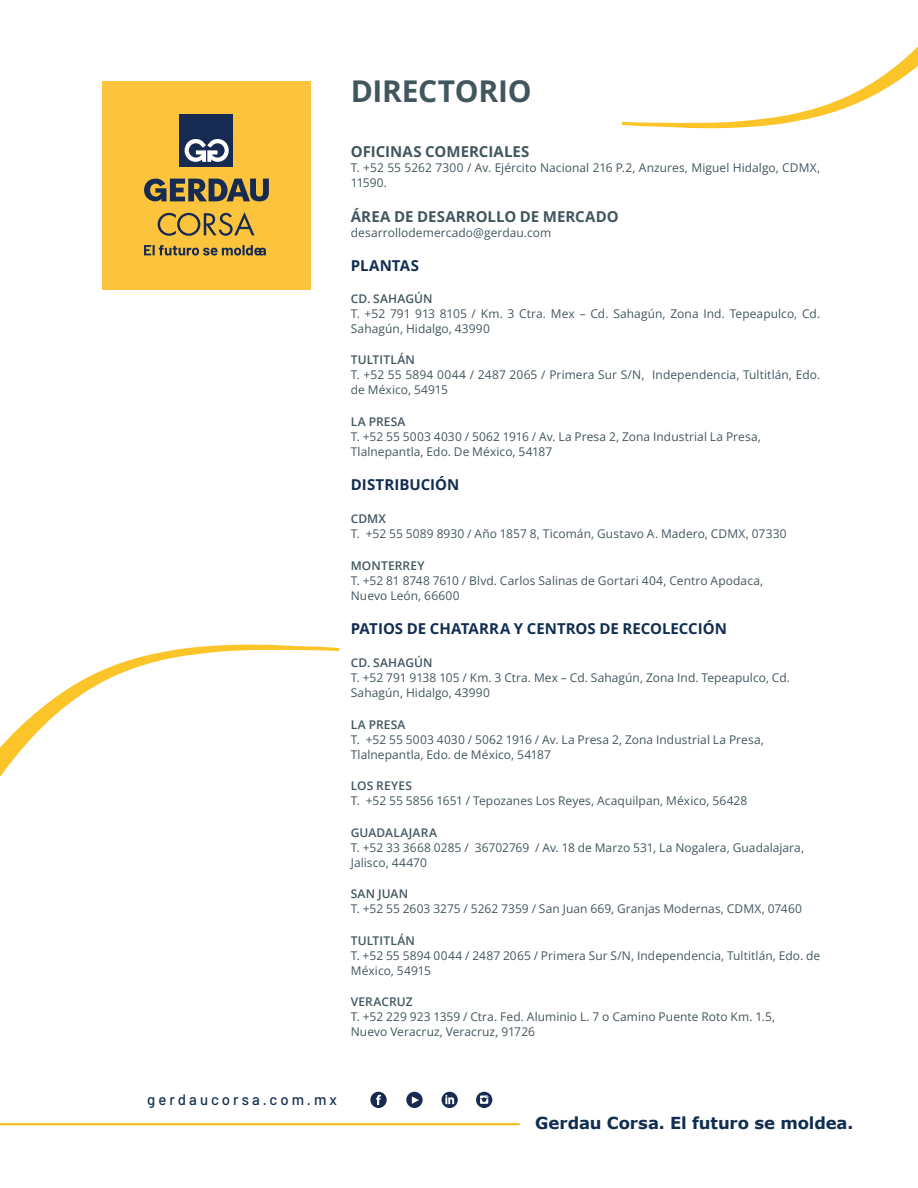
<style>
.page{position:relative;width:918px;height:1188px;background:#fff}
.page>*{position:absolute;margin:0;border:0;box-sizing:border-box;transform-origin:0 0}
.PARRAFOS_GRISES{font:700 30px "Open Sans";letter-spacing:-.01em;color:#42565e}
.t1{font:700 16.5px "Verdana";letter-spacing:-.005em;color:#112e51}
.PARRAFOS_GRISES-2{font:700 15px "Open Sans";color:#112e51}
.PARRAFOS_GRISES-3{font:700 15px "Open Sans";color:#42565e}
.t2{font:500 15px "Barlow";letter-spacing:.2em;color:#112e51}
.PARRAFOS_GRISES-4{font:12px/15px "Open Sans";letter-spacing:.005em;color:#42565e}
.PARRAFOS_GRISES-5{font:600 12px "Open Sans";letter-spacing:.015em;color:#42565e}
</style>
<div class="page">
<hr style="left:0;top:1123px;width:520px;height:2px;background:#f0c027">
<svg style="left:370px;top:1092px;width:17px;height:16px"></svg>
<svg style="left:476px;top:1092px;width:16px;height:16px"></svg>
<svg style="left:442px;top:1092px;width:16px;height:16px"></svg>
<svg style="left:406px;top:1092px;width:17px;height:16px"></svg>
<div style="left:102px;top:81px;width:209px;height:208px;background:#fcc43d"></div>
<div style="left:179px;top:115px;width:54px;height:52px;background:#172a52"></div>
<svg style="left:144px;top:178px;width:125px;height:24px"></svg>
<svg style="left:158px;top:212px;width:97px;height:24px"></svg>
<svg style="left:185px;top:139px;width:44px;height:23px"></svg>
<svg style="left:144px;top:245px;width:122px;height:11px"></svg>
<svg style="left:0;top:644px;width:339px;height:133px"></svg>
<svg style="left:621px;top:46px;width:297px;height:82px"></svg>
<p class="PARRAFOS_GRISES" style="left:351px;top:70px;width:182px">DIRECTORIO</p>
<p class="PARRAFOS_GRISES-3" style="left:351px;top:142px;width:180px">OFICINAS COMERCIALES</p>
<p class="PARRAFOS_GRISES-4" style="left:351px;top:160px;width:471px">T. +52 55 5262 7300 / Av. Ejército Nacional 216 P.2, Anzures, Miguel Hidalgo, CDMX,<br>11590.</p>
<p class="PARRAFOS_GRISES-3" style="left:351px;top:206px;width:270px">ÁREA DE DESARROLLO DE MERCADO</p>
<p class="PARRAFOS_GRISES-4" style="left:351px;top:225px;width:202px">desarrollodemercado@gerdau.com</p>
<p class="PARRAFOS_GRISES-2" style="left:351px;top:256px;width:70px">PLANTAS</p>
<p class="PARRAFOS_GRISES-5" style="left:351px;top:290px;width:83px">CD. SAHAGÚN</p>
<p class="PARRAFOS_GRISES-4" style="left:351px;top:306px;width:471px">T. +52 791 913 8105 / Km. 3 Ctra. Mex – Cd. Sahagún, Zona Ind. Tepeapulco, Cd.<br>Sahagún, Hidalgo, 43990</p>
<p class="PARRAFOS_GRISES-5" style="left:351px;top:352px;width:66px">TULTITLÁN</p>
<p class="PARRAFOS_GRISES-4" style="left:351px;top:367px;width:471px">T. +52 55 5894 0044 / 2487 2065 / Primera Sur S/N, Independencia, Tultitlán, Edo. de México, 54915</p>
<p class="PARRAFOS_GRISES-5" style="left:351px;top:413px;width:56px">LA PRESA</p>
<p class="PARRAFOS_GRISES-4" style="left:351px;top:429px;width:412px">T. +52 55 5003 4030 / 5062 1916 / Av. La Presa 2, Zona Industrial La Presa,</p>
<p class="PARRAFOS_GRISES-4" style="left:351px;top:444px;width:203px">Tlalnepantla, Edo. De México, 54187</p>
<p class="PARRAFOS_GRISES-2" style="left:351px;top:475px;width:110px">DISTRIBUCIÓN</p>
<p class="PARRAFOS_GRISES-5" style="left:351px;top:511px;width:37px">CDMX</p>
<p class="PARRAFOS_GRISES-4" style="left:351px;top:526px;width:437px">T. +52 55 5089 8930 / Año 1857 8, Ticomán, Gustavo A. Madero, CDMX, 07330</p>
<p class="PARRAFOS_GRISES-5" style="left:351px;top:557px;width:75px">MONTERREY</p>
<p class="PARRAFOS_GRISES-4" style="left:351px;top:573px;width:414px">T. +52 81 8748 7610 / Blvd. Carlos Salinas de Gortari 404, Centro Apodaca,</p>
<p class="PARRAFOS_GRISES-4" style="left:351px;top:588px;width:110px">Nuevo León, 66600</p>
<p class="PARRAFOS_GRISES-2" style="left:351px;top:619px;width:378px">PATIOS DE CHATARRA Y CENTROS DE RECOLECCIÓN</p>
<p class="PARRAFOS_GRISES-5" style="left:351px;top:655px;width:83px">CD. SAHAGÚN</p>
<p class="PARRAFOS_GRISES-4" style="left:351px;top:670px;width:441px">T. +52 791 9138 105 / Km. 3 Ctra. Mex – Cd. Sahagún, Zona Ind. Tepeapulco, Cd.</p>
<p class="PARRAFOS_GRISES-4" style="left:351px;top:685px;width:141px">Sahagún, Hidalgo, 43990</p>
<p class="PARRAFOS_GRISES-5" style="left:351px;top:716px;width:56px">LA PRESA</p>
<p class="PARRAFOS_GRISES-4" style="left:351px;top:732px;width:415px">T. +52 55 5003 4030 / 5062 1916 / Av. La Presa 2, Zona Industrial La Presa,</p>
<p class="PARRAFOS_GRISES-4" style="left:351px;top:747px;width:202px">Tlalnepantla, Edo. de México, 54187</p>
<p class="PARRAFOS_GRISES-5" style="left:351px;top:778px;width:63px">LOS REYES</p>
<p class="PARRAFOS_GRISES-4" style="left:351px;top:793px;width:398px">T. +52 55 5856 1651 / Tepozanes Los Reyes, Acaquilpan, México, 56428</p>
<p class="PARRAFOS_GRISES-5" style="left:351px;top:824px;width:88px">GUADALAJARA</p>
<p class="PARRAFOS_GRISES-4" style="left:351px;top:840px;width:455px">T. +52 33 3668 0285 / 36702769 / Av. 18 de Marzo 531, La Nogalera, Guadalajara,</p>
<p class="PARRAFOS_GRISES-4" style="left:351px;top:855px;width:78px">Jalisco, 44470</p>
<p class="PARRAFOS_GRISES-5" style="left:351px;top:886px;width:59px">SAN JUAN</p>
<p class="PARRAFOS_GRISES-4" style="left:351px;top:901px;width:453px">T. +52 55 2603 3275 / 5262 7359 / San Juan 669, Granjas Modernas, CDMX, 07460</p>
<p class="PARRAFOS_GRISES-5" style="left:351px;top:932px;width:66px">TULTITLÁN</p>
<p class="PARRAFOS_GRISES-4" style="left:351px;top:948px;width:471px">T. +52 55 5894 0044 / 2487 2065 / Primera Sur S/N, Independencia, Tultitlán, Edo. de<br>México, 54915</p>
<p class="PARRAFOS_GRISES-5" style="left:351px;top:994px;width:63px">VERACRUZ</p>
<p class="PARRAFOS_GRISES-4" style="left:351px;top:1009px;width:426px">T. +52 229 923 1359 / Ctra. Fed. Aluminio L. 7 o Camino Puente Roto Km. 1.5,</p>
<p class="PARRAFOS_GRISES-4" style="left:351px;top:1024px;width:186px">Nuevo Veracruz, Veracruz, 91726</p>
<p class="t2" style="left:147px;top:1089px;width:191px">gerdaucorsa.com.mx</p>
<p class="t1" style="left:535px;top:1112px;width:320px">Gerdau Corsa. El futuro se moldea.</p>
</div>
